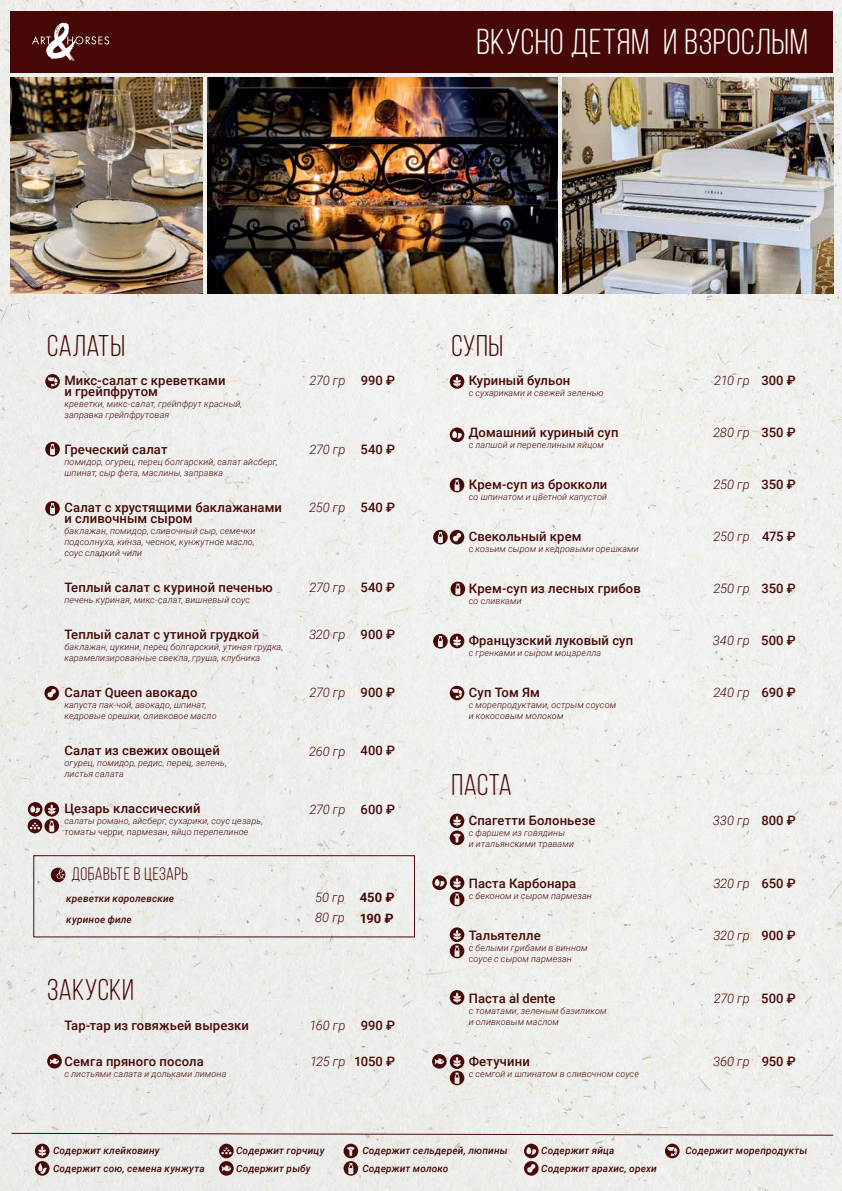
<style>
.page{position:relative;width:842px;height:1191px;background:#efefed}
.page>*{position:absolute;margin:0;border:0;box-sizing:border-box;transform-origin:0 0}
.t1{font:36px "Clutch Sans";letter-spacing:.015em;color:#fff}
.t2{font:30px "Clutch Sans";letter-spacing:.015em;color:#470907}
.t3{font:18px "Clutch Sans";letter-spacing:.02em;color:#470907}
.t4{font:500 13px/11px "Roboto";letter-spacing:.01em;color:#470907}
.t5{font:italic 300 13px "Roboto";letter-spacing:-.005em;color:#470907}
.t6{font:italic 500 10px/18px "Roboto";letter-spacing:.015em;color:#470907}
.t7{font:italic 300 9px/11px "Roboto";letter-spacing:.015em;color:#470907}
.s1{font-weight:700;font-style:normal}
</style>
<div class="page">
<svg style="left:45px;top:442px;width:15px;height:14px"></svg>
<svg style="left:45px;top:501px;width:15px;height:15px"></svg>
<svg style="left:28px;top:802px;width:31px;height:31px"></svg>
<div style="left:34px;top:855px;width:381px;height:82px;border:1px solid #470907"></div>
<svg style="left:51px;top:867px;width:14px;height:15px"></svg>
<svg style="left:57px;top:868px;width:8px;height:10px"></svg>
<svg style="left:45px;top:374px;width:15px;height:15px"></svg>
<svg style="left:44px;top:686px;width:15px;height:14px"></svg>
<svg style="left:47px;top:1053px;width:15px;height:15px"></svg>
<svg style="left:450px;top:427px;width:14px;height:15px"></svg>
<svg style="left:450px;top:374px;width:14px;height:15px"></svg>
<svg style="left:451px;top:581px;width:14px;height:15px"></svg>
<svg style="left:450px;top:478px;width:14px;height:14px"></svg>
<svg style="left:433px;top:633px;width:31px;height:15px"></svg>
<svg style="left:450px;top:685px;width:14px;height:15px"></svg>
<svg style="left:433px;top:530px;width:31px;height:14px"></svg>
<svg style="left:450px;top:813px;width:14px;height:32px"></svg>
<svg style="left:432px;top:875px;width:32px;height:31px"></svg>
<svg style="left:450px;top:990px;width:14px;height:14px"></svg>
<svg style="left:450px;top:927px;width:14px;height:31px"></svg>
<svg style="left:432px;top:1054px;width:32px;height:31px"></svg>
<svg style="left:11px;top:1132px;width:823px;height:3px;background:#bcaaa7"></svg>
<svg style="left:344px;top:1143px;width:14px;height:32px"></svg>
<svg style="left:665px;top:1143px;width:14px;height:15px"></svg>
<svg style="left:524px;top:1143px;width:15px;height:32px"></svg>
<svg style="left:219px;top:1143px;width:15px;height:32px"></svg>
<svg style="left:35px;top:1143px;width:15px;height:32px"></svg>
<div style="left:10px;top:11px;width:822px;height:61px;background:#470907"></div>
<svg style="left:32px;top:23px;width:77px;height:38px"></svg>
<img style="left:562px;top:78px;width:271px;height:216px">
<img style="left:207px;top:78px;width:351px;height:216px">
<img style="left:11px;top:78px;width:192px;height:216px">
<h1 class="t1" style="left:476px;top:22px;width:333px">вкусно детям и взрослым</h1>
<h2 class="t2" style="left:47px;top:330px;width:79px">салаты</h2>
<h3 class="t4" style="left:64px;top:375px;width:162px">Микс-салат с креветками и грейпфрутом</h3>
<p class="t7" style="left:64px;top:398px;width:179px">креветки, микс-салат, грейпфрут красный, заправка грейпфрутовая</p>
<h3 class="t4" style="left:64px;top:444px;width:104px">Греческий салат</h3>
<p class="t7" style="left:64px;top:456px;width:215px">помидор, огурец, перец болгарский, салат айсберг, шпинат, сыр фета, маслины, заправка</p>
<h3 class="t4" style="left:64px;top:502px;width:219px">Салат с хрустящими баклажанами и сливочным сыром</h3>
<p class="t7" style="left:64px;top:525px;width:192px;text-align:justify">баклажан, помидор, сливочный сыр, семечки подсолнуха, кинза, чеснок, кунжутное масло, соус сладкий чили</p>
<h3 class="t4" style="left:64px;top:582px;width:210px">Теплый салат с куриной печенью</h3>
<p class="t7" style="left:64px;top:594px;width:187px">печень куриная, микс-салат, вишневый соус</p>
<h3 class="t4" style="left:64px;top:629px;width:196px">Теплый салат с утиной грудкой</h3>
<p class="t7" style="left:64px;top:641px;width:220px">баклажан, цукини, перец болгарский, утиная грудка, карамелизированные свекла, груша, клубника</p>
<h3 class="t4" style="left:64px;top:687px;width:134px">Салат Queen авокадо</h3>
<p class="t7" style="left:64px;top:699px;width:154px">капуста пак-чой, авокадо, шпинат, кедровые орешки, оливковое масло</p>
<h3 class="t4" style="left:64px;top:745px;width:157px">Салат из свежих овощей</h3>
<p class="t7" style="left:64px;top:757px;width:164px">огурец, помидор, редис, перец, зелень, листья салата</p>
<h3 class="t4" style="left:64px;top:803px;width:138px">Цезарь классический</h3>
<p class="t7" style="left:64px;top:815px;width:200px">салаты романо, айсберг, сухарики, соус цезарь, томаты черри, пармезан, яйцо перепелиное</p>
<h3 class="t5" style="left:309px;top:371px;width:38px">270 гр</h3>
<h3 class="t4" style="left:361px;top:375px;width:36px">990 ₽</h3>
<h3 class="t5" style="left:309px;top:440px;width:38px">270 гр</h3>
<h3 class="t4" style="left:360px;top:444px;width:36px">540 ₽</h3>
<h3 class="t5" style="left:309px;top:498px;width:38px">250 гр</h3>
<h3 class="t4" style="left:360px;top:502px;width:36px">540 ₽</h3>
<h3 class="t5" style="left:309px;top:578px;width:38px">270 гр</h3>
<h3 class="t5" style="left:309px;top:625px;width:38px">320 гр</h3>
<h3 class="t4" style="left:360px;top:582px;width:36px">540 ₽</h3>
<h3 class="t4" style="left:361px;top:629px;width:36px">900 ₽</h3>
<h3 class="t5" style="left:309px;top:683px;width:38px">270 гр</h3>
<h3 class="t4" style="left:361px;top:687px;width:36px">900 ₽</h3>
<h3 class="t5" style="left:309px;top:741px;width:38px">260 гр</h3>
<h3 class="t4" style="left:360px;top:745px;width:36px">400 ₽</h3>
<h3 class="t5" style="left:309px;top:799px;width:38px">270 гр</h3>
<h3 class="t4" style="left:361px;top:803px;width:36px">600 ₽</h3>
<h3 class="t3" style="left:72px;top:864px;width:118px">Добавьте в Цезарь</h3>
<p class="t6" style="left:66px;top:889px;width:109px">креветки королевские</p>
<h3 class="t5" style="left:315px;top:888px;width:81px">50 гр <span class="s1">450 ₽</span></h3>
<p class="t6" style="left:66px;top:910px;width:67px">куриное филе</p>
<h3 class="t5" style="left:315px;top:908px;width:80px">80 гр <span class="s1">190 ₽</span></h3>
<h2 class="t2" style="left:47px;top:973px;width:88px">Закуски</h2>
<h3 class="t4" style="left:64px;top:1019px;width:186px">Тар-тар из говяжьей вырезки</h3>
<h3 class="t4" style="left:64px;top:1055px;width:141px">Семга пряного посола</h3>
<p class="t7" style="left:64px;top:1067px;width:163px">с листьями салата и дольками лимона</p>
<h3 class="t5" style="left:310px;top:1016px;width:37px">160 гр</h3>
<h3 class="t5" style="left:310px;top:1052px;width:37px">125 гр</h3>
<h3 class="t4" style="left:361px;top:1019px;width:36px">990 ₽</h3>
<h3 class="t4" style="left:354px;top:1055px;width:42px">1050 ₽</h3>
<h2 class="t2" style="left:451px;top:330px;width:53px">Супы</h2>
<h3 class="t4" style="left:469px;top:375px;width:103px">Куриный бульон</h3>
<p class="t7" style="left:469px;top:387px;width:136px">с сухариками и свежей зеленью</p>
<h3 class="t4" style="left:469px;top:427px;width:151px">Домашний куриный суп</h3>
<p class="t7" style="left:469px;top:439px;width:137px">с лапшой и перепелиным яйцом</p>
<h3 class="t4" style="left:469px;top:479px;width:140px">Крем-суп из брокколи</h3>
<p class="t7" style="left:469px;top:491px;width:140px">со шпинатом и цветной капустой</p>
<h3 class="t4" style="left:469px;top:531px;width:114px">Свекольный крем</h3>
<p class="t7" style="left:469px;top:543px;width:171px">с козьим сыром и кедровыми орешками</p>
<h3 class="t4" style="left:469px;top:583px;width:173px">Крем-суп из лесных грибов</h3>
<p class="t7" style="left:469px;top:595px;width:54px">со сливками</p>
<h3 class="t4" style="left:469px;top:635px;width:166px">Французский луковый суп</h3>
<p class="t7" style="left:469px;top:647px;width:134px">с гренками и сыром моцарелла</p>
<h3 class="t4" style="left:469px;top:687px;width:73px">Суп Том Ям</h3>
<p class="t7" style="left:469px;top:699px;width:149px">с морепродуктами, острым соусом и кокосовым молоком</p>
<h2 class="t2" style="left:451px;top:768px;width:62px">Паста</h2>
<h3 class="t4" style="left:469px;top:814px;width:128px">Спагетти Болоньезе</h3>
<p class="t7" style="left:469px;top:826px;width:107px">с фаршем из говядины<br>и итальянскими травами</p>
<h3 class="t4" style="left:469px;top:877px;width:109px">Паста Карбонара</h3>
<p class="t7" style="left:469px;top:889px;width:125px">с беконом и сыром пармезан</p>
<h3 class="t4" style="left:469px;top:929px;width:73px">Тальятелле</h3>
<p class="t7" style="left:469px;top:941px;width:120px">с белыми грибами в винном соусе с сыром пармезан</p>
<h3 class="t4" style="left:469px;top:992px;width:88px">Паста al dente</h3>
<p class="t7" style="left:469px;top:1004px;width:139px">с томатами, зеленым базиликом и оливковым маслом</p>
<h3 class="t4" style="left:469px;top:1055px;width:63px">Фетучини</h3>
<p class="t7" style="left:469px;top:1067px;width:172px">с семгой и шпинатом в сливочном соусе</p>
<h3 class="t5" style="left:714px;top:371px;width:37px">210 гр</h3>
<h3 class="t5" style="left:713px;top:423px;width:38px">280 гр</h3>
<h3 class="t5" style="left:713px;top:475px;width:38px">250 гр</h3>
<h3 class="t5" style="left:713px;top:527px;width:38px">250 гр</h3>
<h3 class="t5" style="left:713px;top:579px;width:38px">250 гр</h3>
<h3 class="t5" style="left:713px;top:631px;width:38px">340 гр</h3>
<h3 class="t5" style="left:713px;top:683px;width:38px">240 гр</h3>
<h3 class="t4" style="left:761px;top:375px;width:36px">300 ₽</h3>
<h3 class="t4" style="left:762px;top:427px;width:36px">350 ₽</h3>
<h3 class="t4" style="left:762px;top:479px;width:36px">350 ₽</h3>
<h3 class="t4" style="left:762px;top:531px;width:35px">475 ₽</h3>
<h3 class="t4" style="left:762px;top:583px;width:36px">350 ₽</h3>
<h3 class="t4" style="left:761px;top:635px;width:36px">500 ₽</h3>
<h3 class="t4" style="left:762px;top:687px;width:36px">690 ₽</h3>
<h3 class="t5" style="left:713px;top:810px;width:38px">330 гр</h3>
<h3 class="t4" style="left:761px;top:814px;width:36px">800 ₽</h3>
<h3 class="t5" style="left:713px;top:873px;width:38px">320 гр</h3>
<h3 class="t5" style="left:713px;top:925px;width:38px">320 гр</h3>
<h3 class="t4" style="left:761px;top:877px;width:36px">650 ₽</h3>
<h3 class="t4" style="left:761px;top:929px;width:36px">900 ₽</h3>
<h3 class="t5" style="left:714px;top:988px;width:38px">270 гр</h3>
<h3 class="t4" style="left:761px;top:992px;width:36px">500 ₽</h3>
<h3 class="t5" style="left:713px;top:1051px;width:38px">360 гр</h3>
<h3 class="t4" style="left:762px;top:1055px;width:36px">950 ₽</h3>
<p class="t6" style="left:53px;top:1141px;width:153px">Содержит клейковину<br>Содержит сою, семена кунжута</p>
<p class="t6" style="left:236px;top:1141px;width:90px">Содержит горчицу<br>Содержит рыбу</p>
<p class="t6" style="left:362px;top:1141px;width:147px">Содержит сельдерей, люпины<br>Содержит молоко</p>
<p class="t6" style="left:541px;top:1141px;width:117px">Содержит яйца<br>Содержит арахис, орехи</p>
<p class="t6" style="left:685px;top:1141px;width:123px">Содержит морепродукты</p>
</div>
